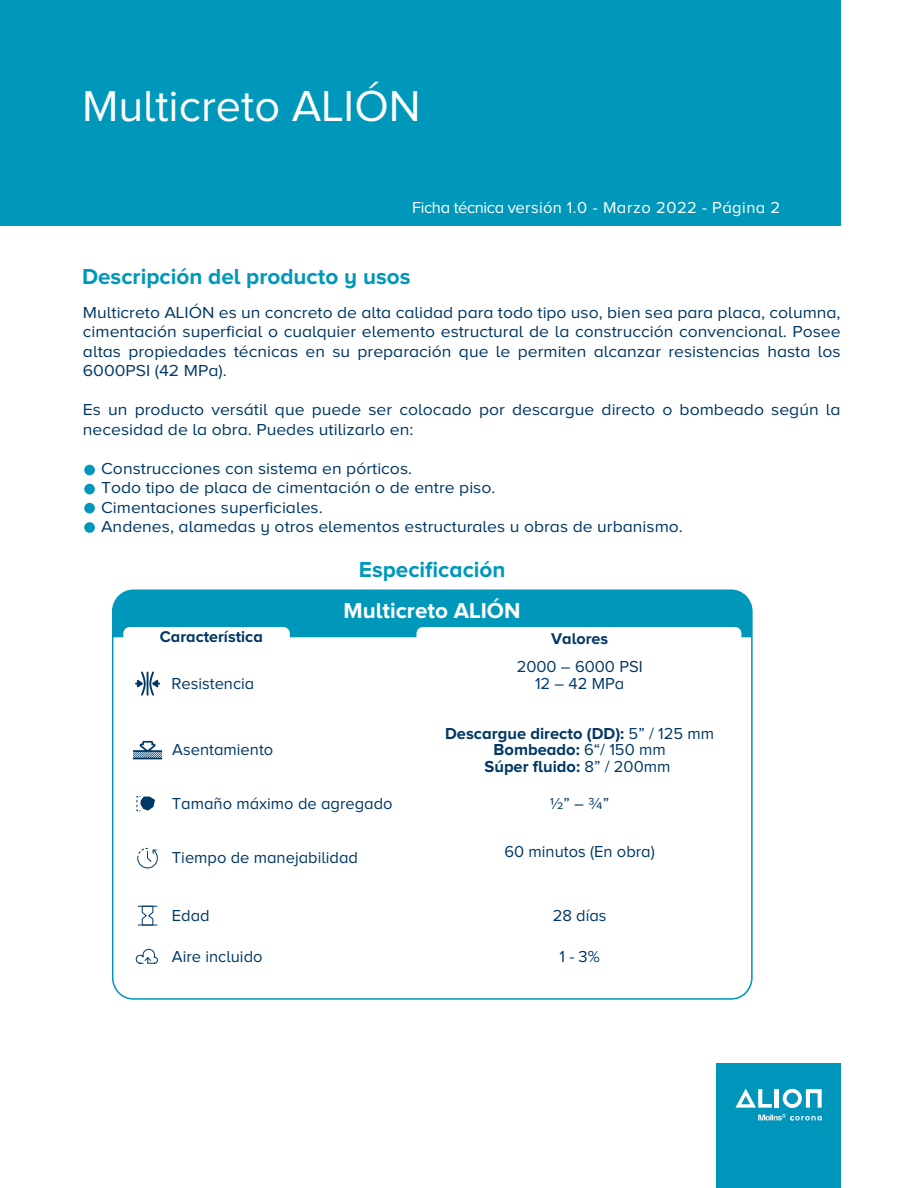
<style>
.page{position:relative;width:918px;height:1188px;background:#fff}
.page>*{position:absolute;margin:0;border:0;box-sizing:border-box;transform-origin:0 0}
.t1{font:45px "Proxima Nova A";color:#fff}
.t2{font:700 22.5px "Proxima Nova A";color:#0098ba}
.t3{font:700 22.5px "Proxima Nova A";color:#fff}
.t4{font:16.5px/19.5px "Proxima Nova A";color:#003865;scale:1.06 1}
.t5{font:16.5px/16.5px "Proxima Nova A";color:#003865;text-align:center}
.t6{font:700 16.5px/16.5px "Proxima Nova A";color:#003865;text-align:center}
.t7{font:16.5px "Proxima Nova A";letter-spacing:.025em;color:#fff}
.t8{font:700 16.2px "Proxima Nova A";color:#003865}
.s1{font-weight:400}
</style>
<div class="page">
<svg style="left:113px;top:590px;width:639px;height:47px"></svg>
<svg style="left:135px;top:671px;width:25px;height:25px"></svg>
<svg style="left:133px;top:741px;width:29px;height:18px"></svg>
<div style="left:0;top:0;width:841px;height:225px;background:#0098ba"></div>
<div style="left:84px;top:503px;width:11px;height:10px;background:#0098ba;border-radius:50%"></div>
<div style="left:84px;top:522px;width:11px;height:11px;background:#0098ba;border-radius:50%"></div>
<div style="left:84px;top:484px;width:11px;height:10px;background:#0098ba;border-radius:50%"></div>
<div style="left:84px;top:465px;width:11px;height:10px;background:#0098ba;border-radius:50%"></div>
<svg style="left:136px;top:796px;width:19px;height:15px"></svg>
<svg style="left:137px;top:848px;width:21px;height:21px"></svg>
<svg style="left:138px;top:905px;width:19px;height:21px"></svg>
<svg style="left:135px;top:948px;width:23px;height:16px"></svg>
<div style="left:716px;top:1063px;width:125px;height:125px;background:#0096bb"></div>
<hr style="left:775px;top:1089px;width:4px;height:19px;background:#fff">
<svg style="left:735px;top:1089px;width:37px;height:19px"></svg>
<svg style="left:783px;top:1089px;width:39px;height:19px"></svg>
<svg style="left:758px;top:1114px;width:64px;height:7px"></svg>
<h1 class="t1" style="left:82px;top:81px;width:340px">Multicreto ALIÓN</h1>
<p class="t7" style="left:412px;top:198px;width:370px">Ficha técnica versión 1.0 - Marzo 2022 - Página 2</p>
<h2 class="t2" style="left:82px;top:263px;width:330px">Descripción del producto y usos</h2>
<p class="t4" style="left:83px;top:302px;width:716px;text-align:justify">Multicreto ALIÓN es un concreto de alta calidad para todo tipo uso, bien sea para placa, columna, cimentación superficial o cualquier elemento estructural de la construcción convencional. Posee altas propiedades técnicas en su preparación que le permiten alcanzar resistencias hasta los 6000PSI (42 MPa).</p>
<p class="t4" style="left:83px;top:400px;width:716px">Es un producto versátil que puede ser colocado por descargue directo o bombeado según la necesidad de la obra. Puedes utilizarlo en:</p>
<p class="t4" style="left:101px;top:458px;width:550px">Construcciones con sistema en pórticos.<br>Todo tipo de placa de cimentación o de entre piso.<br>Cimentaciones superficiales.<br>Andenes, alamedas y otros elementos estructurales u obras de urbanismo.</p>
<h2 class="t2" style="left:359px;top:557px;width:148px">Especificación</h2>
<h2 class="t3" style="left:343px;top:597px;width:179px">Multicreto ALIÓN</h2>
<p class="t8" style="left:160px;top:627px;width:104px">Característica</p>
<p class="t8" style="left:551px;top:629px;width:59px">Valores</p>
<p class="t5" style="left:171px;top:675px;width:85px">Resistencia</p>
<p class="t5" style="left:517px;top:658px;width:127px">2000 – 6000 PSI<br>12 – 42 MPa</p>
<p class="t5" style="left:172px;top:741px;width:102px">Asentamiento</p>
<p class="t6" style="left:445px;top:725px;width:271px">Descargue directo (DD): <span class="s1">5” / 125 mm<br></span>Bombeado: <span class="s1">6“/ 150 mm<br></span>Súper fluido: <span class="s1">8” / 200mm</span></p>
<p class="t5" style="left:172px;top:795px;width:222px">Tamaño máximo de agregado</p>
<p class="t5" style="left:550px;top:795px;width:61px">½” – ¾”</p>
<p class="t5" style="left:172px;top:849px;width:188px">Tiempo de manejabilidad</p>
<p class="t5" style="left:504px;top:843px;width:152px">60 minutos (En obra)</p>
<p class="t5" style="left:172px;top:907px;width:39px">Edad</p>
<p class="t5" style="left:553px;top:907px;width:55px">28 días</p>
<p class="t5" style="left:172px;top:948px;width:92px">Aire incluido</p>
<p class="t5" style="left:559px;top:948px;width:42px">1 - 3%</p>
</div>
